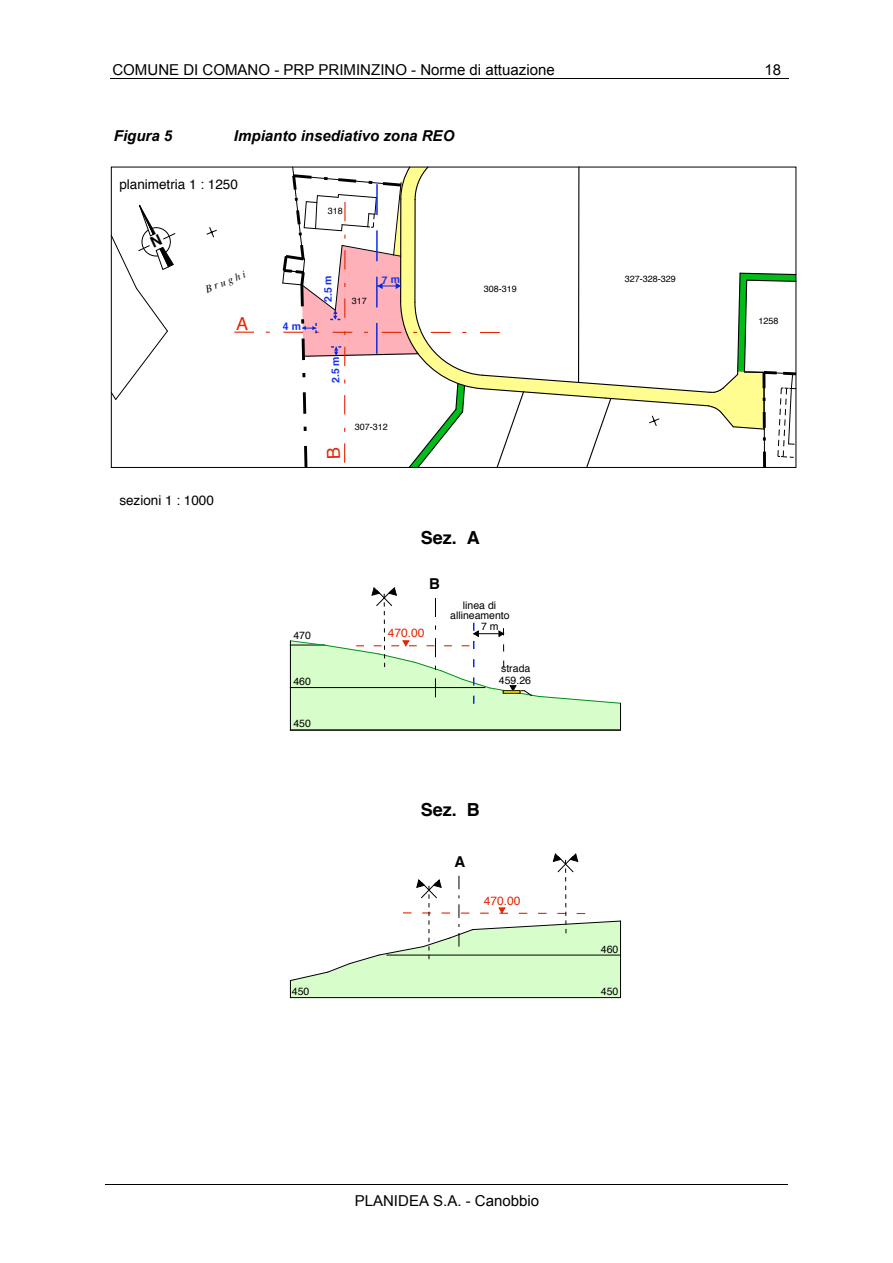
<style>
.page{position:relative;width:893px;height:1263px;background:#fff}
.page>*{position:absolute;margin:0;border:0;box-sizing:border-box;transform-origin:0 0}
.t1{font:700 18px "Helvetica";color:#000}
.t2{font:15px "Arial";color:#000}
.t3{font:italic 700 15px "Arial";color:#000}
.t4{font:700 15px "Helvetica";color:#000}
.t5{font:13.5px "Helvetica";color:#000}
.t6{font:12px "Helvetica";color:#e52400}
.t7{font:10.5px "Helvetica";color:#000}
.t8{font:700 10.5px "Helvetica";color:#1832e9}
.t9{font:italic 10.5px "Times";color:#000}
.t10{font:9px "Helvetica";color:#000}
</style>
<div class="page">
<hr style="left:110px;top:78px;width:678px;height:1px;background:#000">
<hr style="left:106px;top:1185px;width:682px;height:1px;background:#000">
<hr style="left:290px;top:997px;width:330px;height:1px;background:#000">
<svg style="left:290px;top:853px;width:331px;height:144px"></svg>
<hr style="left:290px;top:730px;width:330px;height:1px;background:#000">
<svg style="left:290px;top:587px;width:331px;height:143px"></svg>
<svg style="left:206px;top:227px;width:11px;height:11px"></svg>
<svg style="left:281px;top:166px;width:516px;height:302px"></svg>
<svg style="left:234px;top:331px;width:20px;height:2px"></svg>
<svg style="left:111px;top:204px;width:65px;height:196px"></svg>
<p class="t2" style="left:112px;top:60px;width:444px">COMUNE DI COMANO - PRP PRIMINZINO - Norme di attuazione</p>
<p class="t2" style="left:764px;top:60px;width:18px">18</p>
<p class="t3" style="left:114px;top:126px;width:60px">Figura 5</p>
<p class="t3" style="left:234px;top:126px;width:222px">Impianto insediativo zona REO</p>
<p class="t5" style="left:119px;top:179px;width:120px">planimetria 1 : 1250</p>
<p class="t9" style="left:205px;top:286px;width:44px;rotate:-22deg">B r u g h i</p>
<p class="t5" style="left:119px;top:495px;width:96px">sezioni 1 : 1000</p>
<p class="t10" style="left:328px;top:208px;width:17px">318</p>
<p class="t8" style="left:324px;top:302px;width:28px;rotate:-91deg">2.5 m</p>
<p class="t10" style="left:352px;top:298px;width:17px">317</p>
<p class="t8" style="left:332px;top:383px;width:28px;rotate:-91deg">2.5 m</p>
<p class="t10" style="left:355px;top:424px;width:35px">307-312</p>
<p class="t10" style="left:484px;top:286px;width:35px">308-319</p>
<p class="t7" style="left:293px;top:631px;width:19px">470</p>
<p class="t7" style="left:293px;top:678px;width:19px">460</p>
<p class="t7" style="left:293px;top:720px;width:19px">450</p>
<p class="t7" style="left:292px;top:987px;width:19px">450</p>
<p class="t1" style="left:421px;top:531px;width:61px">Sez. A</p>
<p class="t4" style="left:429px;top:578px;width:12px">B</p>
<p class="t6" style="left:388px;top:629px;width:38px">470.00</p>
<p class="t7" style="left:463px;top:601px;width:35px">linea di</p>
<p class="t7" style="left:450px;top:612px;width:61px">allineamento</p>
<p class="t7" style="left:481px;top:622px;width:19px">7 m</p>
<p class="t7" style="left:501px;top:664px;width:31px">strada</p>
<p class="t7" style="left:499px;top:676px;width:34px">459.26</p>
<p class="t1" style="left:421px;top:803px;width:61px">Sez. B</p>
<p class="t4" style="left:455px;top:856px;width:12px">A</p>
<p class="t6" style="left:484px;top:896px;width:38px">470.00</p>
<p class="t10" style="left:625px;top:275px;width:53px">327-328-329</p>
<p class="t7" style="left:601px;top:945px;width:19px">460</p>
<p class="t7" style="left:601px;top:987px;width:19px">450</p>
<p class="t2" style="left:355px;top:1191px;width:186px">PLANIDEA S.A. - Canobbio</p>
<p class="t10" style="left:758px;top:317px;width:22px">1258</p>
</div>
